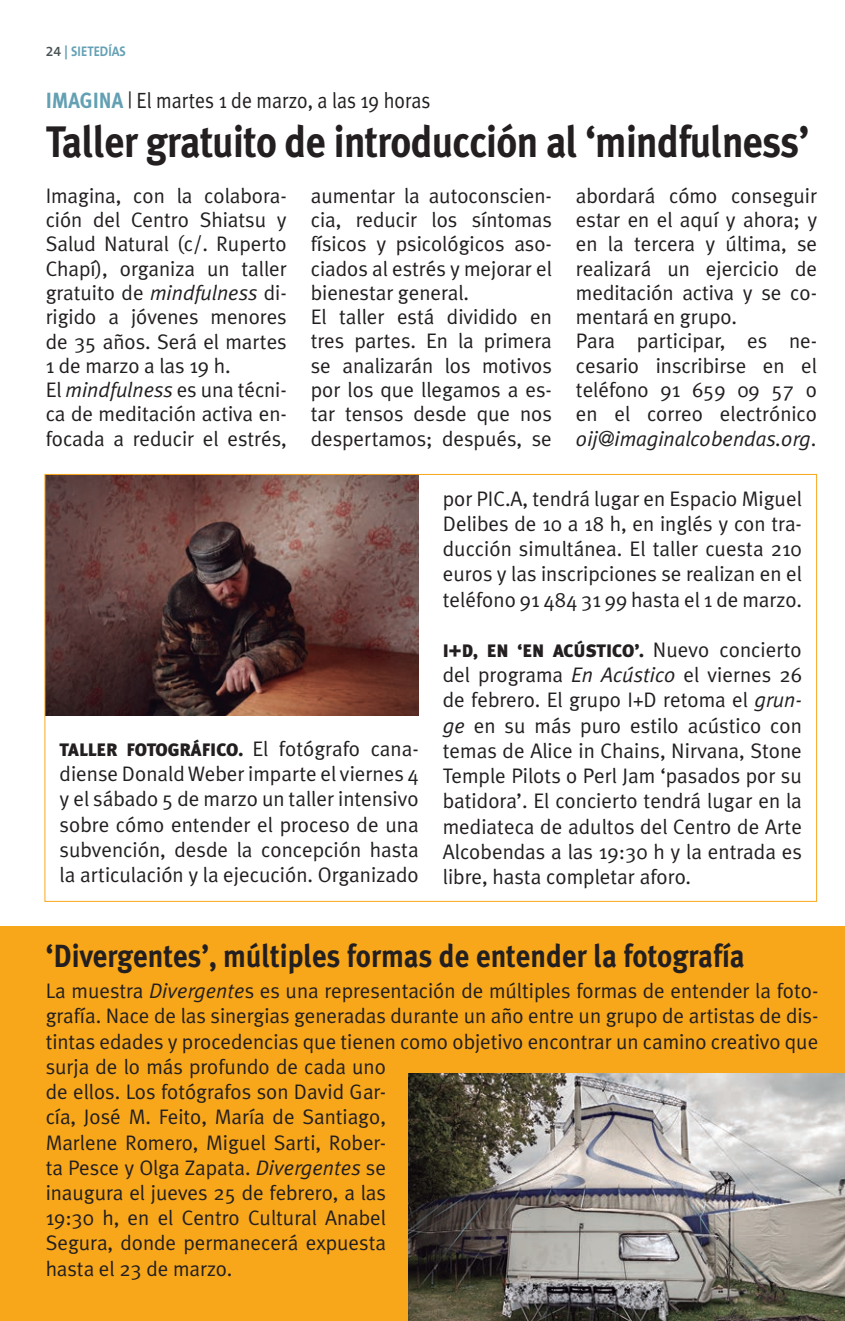
<style>
.page{position:relative;width:845px;height:1321px;background:#fff}
.page>*{position:absolute;margin:0;border:0;box-sizing:border-box;transform-origin:0 0}
.t1{font:700 44px "Meta Plus";letter-spacing:-.015em;color:#231f20;scale:.9 1}
.t2{font:700 32px "Meta Plus";color:#231f20;scale:.9 1}
.t3{font:22px "Meta Plus Normal";color:#231f20;scale:.9 1}
.t4{font:21px/24.2px "Meta Plus Normal";letter-spacing:-.005em;color:#231f20}
.t5{font:900 18px "Meta Plus";color:#231f20}
.t6{font:700 14px "The Sans B7";color:#64a0b4}
.s1{font-family:"The Sans B6";font-weight:600;color:#475354}
.s2{font-family:"Meta Plus";font-weight:700;color:#64a0b4}
.s3{font-style:italic}
.s4{font-family:"Meta Plus Normal";font-weight:400;font-size:21px}
</style>
<div class="page">
<div style="left:0;top:926px;width:845px;height:394px;background:#f8a71b"></div>
<img style="left:408px;top:1073px;width:437px;height:247px">
<svg style="left:44px;top:474px;width:773px;height:427px"></svg>
<p class="t6" style="left:46px;top:44px;width:82px"><span class="s1">24</span> | SIETEDÍAS</p>
<p class="t3" style="left:46px;top:88px;width:429px"><span class="s2">IMAGINA</span> | El martes 1 de marzo, a las 19 horas</p>
<h1 class="t1" style="left:46px;top:116px;width:850px">Taller gratuito de introducción al ‘mindfulness’</h1>
<p class="t4" style="left:46px;top:183px;width:243px">Imagina, con la colabora&shy;ción del Centro Shiatsu y<br>Salud Natural (c/. Ruperto<br>Chapí), organiza un taller gratuito de <span class="s3">mindfulness</span> di&shy;rigido a jóvenes menores de 35 años. Será el martes<br>1 de marzo a las 19 h.<br>El <span class="s3">mindfulness</span> es una técni&shy;ca de meditación activa en&shy;focada a reducir el estrés,</p>
<p class="t4" style="left:311px;top:183px;width:243px">aumentar la autoconscien&shy;cia, reducir los síntomas físicos y psicológicos aso&shy;ciados al estrés y mejorar el bienestar general.<br>El taller está dividido en tres partes. En la primera se analizarán los motivos por los que llegamos a es&shy;tar tensos desde que nos despertamos; después, se</p>
<p class="t4" style="left:576px;top:183px;width:243px">abordará cómo conseguir estar en el aquí y ahora; y en la tercera y última, se realizará un ejercicio de meditación activa y se co&shy;mentará en grupo.<br>Para participar, es ne&shy;cesario inscribirse en el teléfono 91 659 09 57 o en el correo electrónico <span class="s3">oij@imaginalcobendas.org</span>.</p>
<p class="t5" style="left:60px;top:739px;width:360px">TALLER FOTOGRÁFICO. <span class="s4">El fotógrafo cana-</span></p>
<p class="t4" style="left:60px;top:761px;width:360px;line-height:25.2px;text-align:justify">diense Donald Weber imparte el viernes 4 y el sábado 5 de marzo un taller intensivo sobre cómo entender el proceso de una subvención, desde la concepción hasta la articulación y la ejecución. Organizado</p>
<p class="t4" style="left:443px;top:485px;width:361px;line-height:25.2px;text-align:justify">por PIC.A, tendrá lugar en Espacio Miguel Delibes de 10 a 18 h, en inglés y con tra&shy;ducción simultánea. El taller cuesta 210 euros y las inscripciones se realizan en el teléfono 91 484 31 99 hasta el 1 de marzo.</p>
<p class="t5" style="left:443px;top:640px;width:360px">I+D, EN ‘EN ACÚSTICO’. <span class="s4">Nuevo concierto</span></p>
<p class="t4" style="left:443px;top:662px;width:361px;line-height:25.2px;text-align:justify">del programa <span class="s3">En Acústico</span> el viernes 26 de febrero. El grupo I+D retoma el <span class="s3">grun&shy;ge</span> en su más puro estilo acústico con temas de Alice in Chains, Nirvana, Stone Temple Pilots o Perl Jam ‘pasados por su batidora’. El concierto tendrá lugar en la mediateca de adultos del Centro de Arte Alcobendas a las 19:30 h y la entrada es libre, hasta completar aforo.</p>
<h2 class="t2" style="left:46px;top:937px;width:778px">‘Divergentes’, múltiples formas de entender la fotografía</h2>
<p class="t4" style="left:46px;top:978px;width:774px;line-height:25.2px">La muestra <span class="s3">Divergente</span>s es una representación de múltiples formas de entender la foto&shy;grafía. Nace de las sinergias generadas durante un año entre un grupo de artistas de dis&shy;tintas edades y procedencias que tienen como objetivo encontrar un camino creativo que surja de lo más profundo de cada uno<br>de ellos. Los fotógrafos son David Gar-<br>cía, José M. Feito, María de Santiago,<br>Marlene Romero, Miguel Sarti, Rober-<br>ta Pesce y Olga Zapata. <span class="s3">Divergentes</span> se<br>inaugura el jueves 25 de febrero, a las<br>19:30 h, en el Centro Cultural Anabel<br>Segura, donde permanecerá expuesta<br>hasta el 23 de marzo.</p>
</div>
